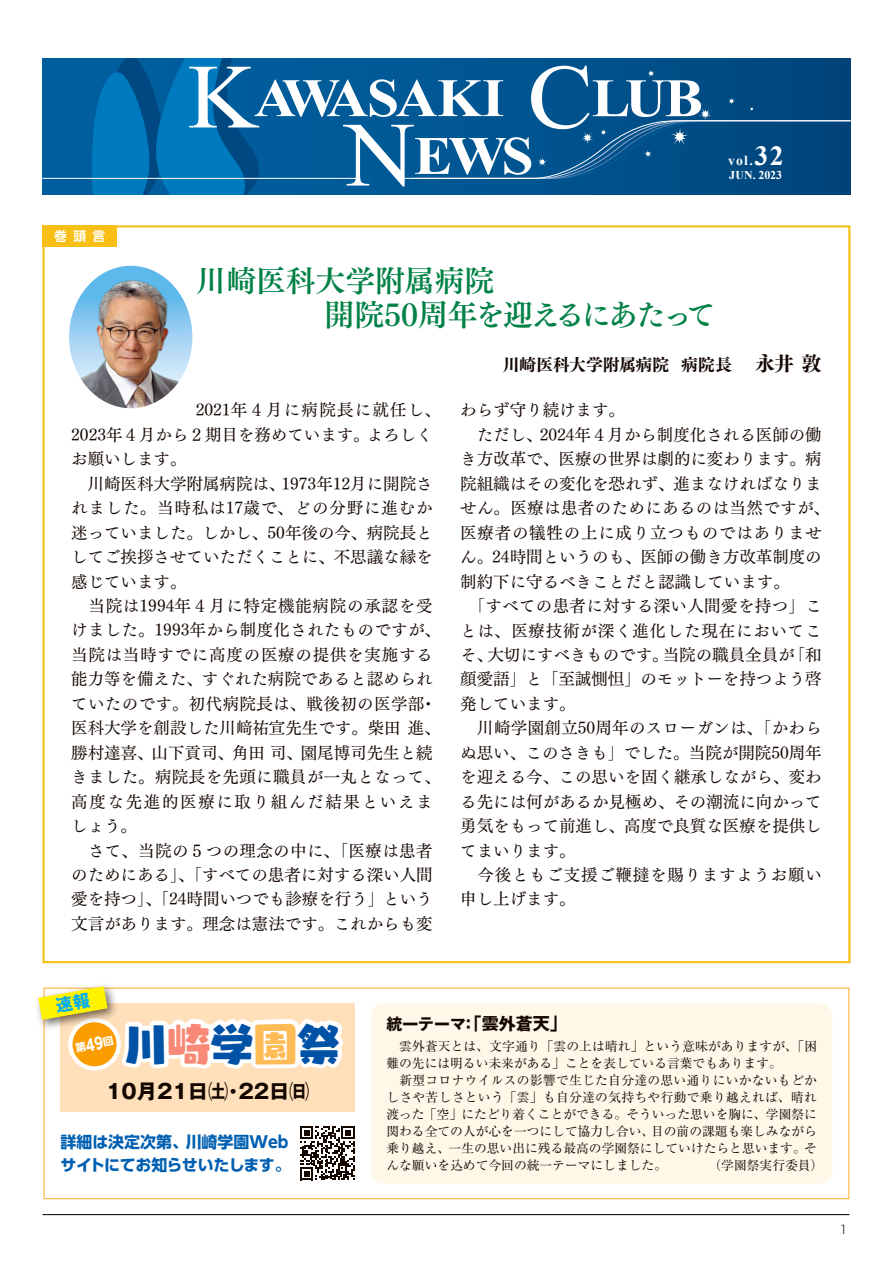
<style>
.page{position:relative;width:893px;height:1263px;background:#fff}
.page>*{position:absolute;margin:0;border:0;box-sizing:border-box;transform-origin:0 0}
.t1{font:700 54.15px/57.8px "Times New Roman";letter-spacing:-.065em;color:#fff;text-align:center;scale:1.07 1}
.t2{font:43.35px "Yuruka Std UB";color:#0052a6}
.t3{font:29.7px/34px "Tsuku Min Pro B";color:#008146}
.t4{font:700 20.25px "Gothic MB101 Pr 6";color:#140700}
.t5{font:16.95px "Tsuku AMD Min Std E";letter-spacing:-.02em;color:#140700}
.t6{font:16.5px/24.5px "Tsuku Min Pro M";color:#140700}
.t7{font:700 15.9px/23.4px "UD Shin Go Pr 6";letter-spacing:-.005em;color:#005fb1}
.t8{font:700 15.9px "Gothic MB101 Pr 6";color:#140700}
.t9{font:700 13.8px "Times New Roman";color:#fff}
.t10{font:12.75px/17px "Ryumin Pr 6";color:#140700}
.t11{font:700 12.75px "UD Shin Go Pr 6 De";color:#fff}
.t12{font:700 12px "Times New Roman";letter-spacing:-.01em;color:#fff}
.t13{font:300 11.7px "Shin Go Pr 6";color:#140700}
.t14{font:700 10.5px "UD Shin Go Pr 6";color:#fff}
.s1{font-weight:400;font-size:91.65px}
.s2{font-size:27.6px}
.s3{font-size:20.25px}
.s4{color:#f88977}
.s5{color:#fb5}
.s6{font-size:15.9px}
.s7{font-size:16.95px}
</style>
<div class="page">
<hr style="left:43px;top:1214px;width:806px;height:1px;background:#140700">
<svg style="left:43px;top:58px;width:807px;height:137px;background:#005591"></svg>
<svg style="left:89px;top:58px;width:176px;height:137px;background:#006aaa"></svg>
<svg style="left:645px;top:67px;width:12px;height:12px"></svg>
<hr style="left:43px;top:178px;width:315px;height:1px;background:#fff">
<svg style="left:403px;top:96px;width:447px;height:84px;background:#06538b"></svg>
<div style="left:43px;top:225px;width:74px;height:22px;background:#f8bf16"></div>
<img style="left:69px;top:266px;width:123px;height:142px">
<div style="left:371px;top:1003px;width:461px;height:181px;background:#fff8e9;border-radius:14px"></div>
<div style="left:44px;top:988px;width:805px;height:211px;border:1px solid #feb035"></div>
<div style="left:61px;top:1003px;width:294px;height:108px;background:#ffe0bb"></div>
<svg style="left:118px;top:1019px;width:225px;height:50px;background:#fffaf5"></svg>
<div style="left:68px;top:1018px;width:53px;height:52px;border:8px solid #fff;border-radius:50%"></div>
<div style="left:73px;top:1022px;width:44px;height:44px;background:#fb9c00;border-radius:50%"></div>
<div style="left:34px;top:982px;width:86px;height:50px;background:#140700;opacity:.6"></div>
<svg style="left:300px;top:1126px;width:54px;height:54px"></svg>
<svg style="left:38px;top:986px;width:70px;height:34px;background:#efe143"></svg>
<p class="t11" style="left:54px;top:226px;width:53px">巻頭言</p>
<h1 class="t1" style="left:188px;top:68px;width:483px"><span class="s1">K</span>AWASAKI <span class="s1">C</span>LUB<br><span class="s1">N</span>EWS</h1>
<p class="t9" style="left:728px;top:150px;width:57px">vol.<span class="s2">32</span></p>
<p class="t12" style="left:729px;top:167px;width:55px">JUN. 2023</p>
<h3 class="t3" style="left:206px;top:263px;width:512px;text-indent:-9px">川崎医科大学附属病院<br>　　　　開院50周年を迎えるにあたって</h3>
<p class="t5" style="left:503px;top:350px;width:320px">川崎医科大学附属病院 病院長 　<span class="s3">永井 敦</span></p>
<p class="t6" style="left:71px;top:396px;width:371px;text-indent:108px">　2021年４月に病院長に就任し、<br>2023年４月から２期目を務めています。よろしくお願いします。<br>　川崎医科大学附属病院は、1973年12月に開院されました。当時私は17歳で、どの分野に進むか迷っていました。しかし、50年後の今、病院長としてご挨拶させていただくことに、不思議な縁を感じています。<br>　当院は1994年４月に特定機能病院の承認を受けました。1993年から制度化されたものですが、当院は当時すでに高度の医療の提供を実施する能力等を備えた、すぐれた病院であると認められていたのです。初代病院長は、戦後初の医学部・医科大学を創設した川﨑祐宣先生です。柴田 進、勝村達喜、山下貢司、角田 司、園尾博司先生と続きました。病院長を先頭に職員が一丸となって、高度な先進的医療に取り組んだ結果といえましょう。<br>　さて、当院の５つの理念の中に、「医療は患者のためにある」、「すべての患者に対する深い人間愛を持つ」、「24時間いつでも診療を行う」という文言があります。理念は憲法です。これからも変</p>
<p class="t6" style="left:460px;top:396px;width:371px">わらず守り続けます。<br>　ただし、2024年４月から制度化される医師の働き方改革で、医療の世界は劇的に変わります。病院組織はその変化を恐れず、進まなければなりません。医療は患者のためにあるのは当然ですが、医療者の犠牲の上に成り立つものではありません。24時間というのも、医師の働き方改革制度の制約下に守るべきことだと認識しています。<br>　「すべての患者に対する深い人間愛を持つ」ことは、医療技術が深く進化した現在においてこそ、大切にすべきものです。当院の職員全員が「和顔愛語」と「至誠惻怛」のモットーを持つよう啓発しています。<br>　川崎学園創立50周年のスローガンは、「かわらぬ思い、このさきも」でした。当院が開院50周年を迎える今、この思いを固く継承しながら、変わる先には何があるか見極め、その潮流に向かって勇気をもって前進し、高度で良質な医療を提供してまいります。<br>　今後ともご支援ご鞭撻を賜りますようお願い申し上げます。</p>
<h2 class="t2" style="left:124px;top:1008px;width:218px">川<span class="s4">崎</span>学<span class="s5">園</span>祭</h2>
<p class="t4" style="left:106px;top:1074px;width:205px">10月21日㈯・22日㈰</p>
<p class="t7" style="left:61px;top:1129px;width:232px">詳細は決定次第、川崎学園Webサイトにてお知らせいたします。</p>
<p class="t14" style="left:74px;top:1039px;width:40px;rotate:-11deg">第<span class="s6">49</span>回</p>
<p class="t8" style="left:386px;top:1010px;width:182px">統一テーマ：<span class="s7">「雲外蒼天」</span></p>
<p class="t10" style="left:386px;top:1037px;width:432px">　雲外蒼天とは、文字通り「雲の上は晴れ」という意味がありますが、「困難の先には明るい未来がある」ことを表している言葉でもあります。<br>　新型コロナウイルスの影響で生じた自分達の思い通りにいかないもどかしさや苦しさという「雲」も自分達の気持ちや行動で乗り越えれば、晴れ渡った「空」にたどり着くことができる。そういった思いを胸に、学園祭に関わる全ての人が心を一つにして協力し合い、目の前の課題も楽しみながら乗り越え、一生の思い出に残る最高の学園祭にしていけたらと思います。そんな願いを込めて今回の統一テーマにしました。</p>
<p class="t10" style="left:708px;top:1156px;width:116px">（学園祭実行委員）</p>
<p class="t13" style="left:840px;top:1220px;width:7px">1</p>
</div>
